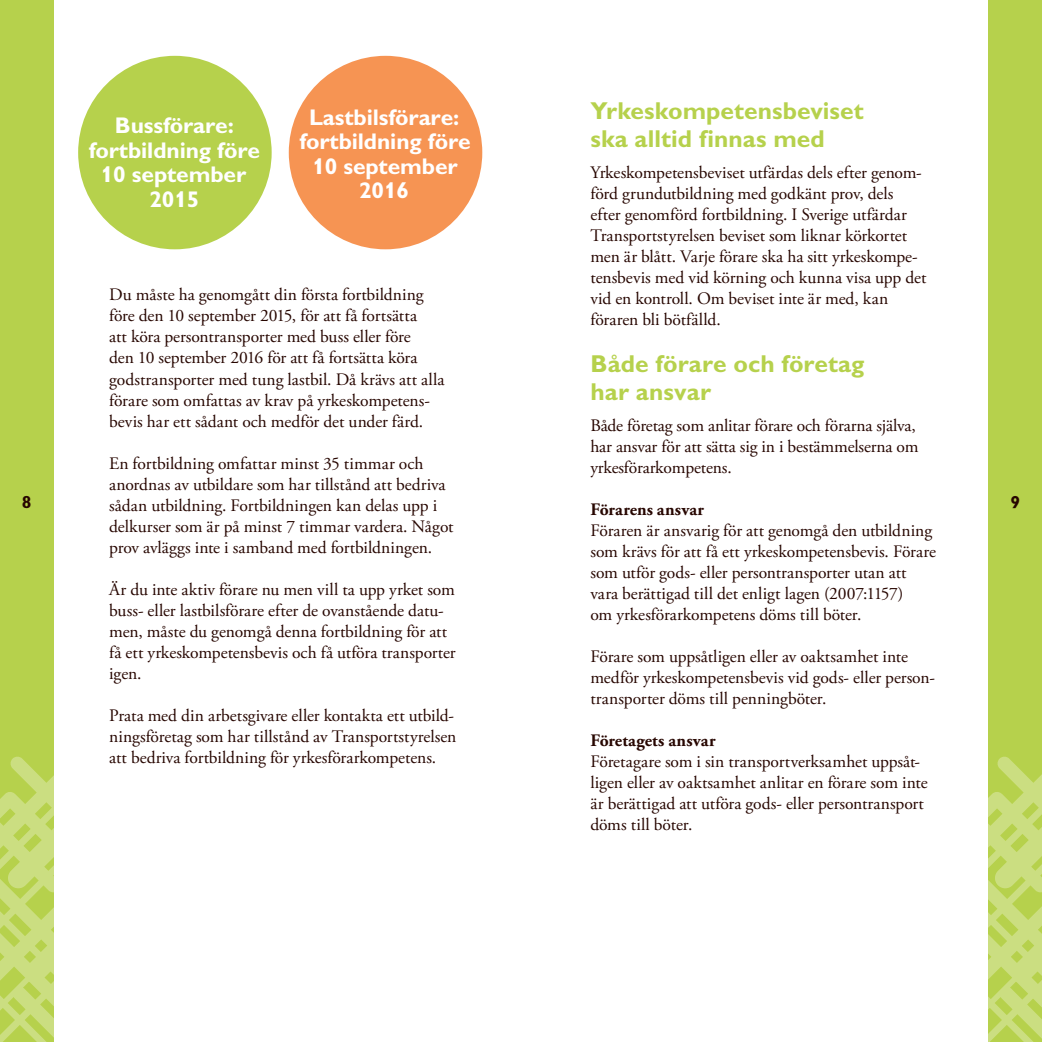
<style>
.page{position:relative;width:1042px;height:1042px;background:#fff}
.page>*{position:absolute;margin:0;border:0;box-sizing:border-box;transform-origin:0 0}
.t1{font:700 24.5px/28px "Gill Alt One";letter-spacing:.005em;color:#b6d14c}
.t2{font:700 22.75px/24.5px "Gill Alt One";letter-spacing:-.005em;color:#fff;text-align:center}
.t3{font:17.5px/21px "Adobe Garamond Pro";letter-spacing:-.005em;color:#270600}
.t4{font:700 17.5px "Adobe Garamond Pro";letter-spacing:.005em;color:#270600}
.t5{font:700 17.5px "Gill Alt One";color:#270600}
</style>
<div class="page">
<div style="left:0;top:0;width:54px;height:1042px;background:#b6d14c"></div>
<div style="left:988px;top:0;width:54px;height:1042px;background:#b6d14c"></div>
<svg style="left:0;top:756px;width:54px;height:286px"></svg>
<svg style="left:988px;top:756px;width:54px;height:286px;fill:#cbde81"></svg>
<div style="left:78px;top:56px;width:194px;height:193px;background:#b6d14c;border-radius:50%"></div>
<div style="left:289px;top:56px;width:193px;height:193px;background:#f69453;border-radius:50%"></div>
<h1 class="t1" style="left:590px;top:96px;width:275px">Yrkeskompetensbeviset ska alltid finnas med</h1>
<p class="t3" style="left:590px;top:162px;width:337px">Yrkeskompetensbeviset utfärdas dels efter genom&shy;förd grundutbildning med godkänt prov, dels efter genomförd fortbildning. I Sverige utfärdar Transportstyrelsen beviset som liknar körkortet men är blått. Varje förare ska ha sitt yrkeskompe&shy;tensbevis med vid körning och kunna visa upp det vid en kontroll. Om beviset inte är med, kan föraren bli bötfälld.</p>
<h1 class="t1" style="left:590px;top:349px;width:275px">Både förare och företag har ansvar</h1>
<p class="t3" style="left:590px;top:415px;width:330px">Både företag som anlitar förare och förarna själva, har ansvar för att sätta sig in i bestämmelserna om yrkesförarkompetens.</p>
<p class="t4" style="left:590px;top:499px;width:115px">Förarens ansvar</p>
<p class="t3" style="left:590px;top:520px;width:347px">Föraren är ansvarig för att genomgå den utbildning som krävs för att få ett yrkeskompetensbevis. Förare som utför gods- eller persontransporter utan att vara berättigad till det enligt lagen (2007:1157)<br>om yrkesförarkompetens döms till böter.</p>
<p class="t3" style="left:590px;top:646px;width:346px">Förare som uppsåtligen eller av oaktsamhet inte medför yrkeskompetensbevis vid gods- eller person&shy;transporter döms till penningböter.</p>
<p class="t4" style="left:590px;top:730px;width:127px">Företagets ansvar</p>
<p class="t3" style="left:590px;top:751px;width:339px">Företagare som i sin transportverksamhet uppsåt&shy;ligen eller av oaktsamhet anlitar en förare som inte är berättigad att utföra gods- eller persontransport döms till böter.</p>
<h2 class="t2" style="left:89px;top:113px;width:173px">Bussförare: fortbildning före<br>10 september<br>2015</h2>
<h2 class="t2" style="left:299px;top:105px;width:173px">Lastbilsförare: fortbildning före<br>10 september<br>2016</h2>
<p class="t3" style="left:109px;top:285px;width:337px">Du måste ha genomgått din första fortbildning före den 10 september 2015, för att få fortsätta<br>att köra persontransporter med buss eller före<br>den 10 september 2016 för att få fortsätta köra godstransporter med tung lastbil. Då krävs att alla förare som omfattas av krav på yrkeskompetens&shy;bevis har ett sådant och medför det under färd.</p>
<p class="t3" style="left:109px;top:453px;width:346px">En fortbildning omfattar minst 35 timmar och anordnas av utbildare som har tillstånd att bedriva sådan utbildning. Fortbildningen kan delas upp i delkurser som är på minst 7 timmar vardera. Något prov avläggs inte i samband med fortbildningen.</p>
<p class="t3" style="left:109px;top:579px;width:348px">Är du inte aktiv förare nu men vill ta upp yrket som buss- eller lastbilsförare efter de ovanstående datu&shy;men, måste du genomgå denna fortbildning för att få ett yrkeskompetensbevis och få utföra transporter igen.</p>
<p class="t3" style="left:109px;top:705px;width:349px">Prata med din arbetsgivare eller kontakta ett utbild&shy;ningsföretag som har tillstånd av Transportstyrelsen att bedriva fortbildning för yrkesförarkompetens.</p>
<p class="t5" style="left:22px;top:491px;width:11px">8</p>
<p class="t5" style="left:1010px;top:491px;width:11px">9</p>
</div>
